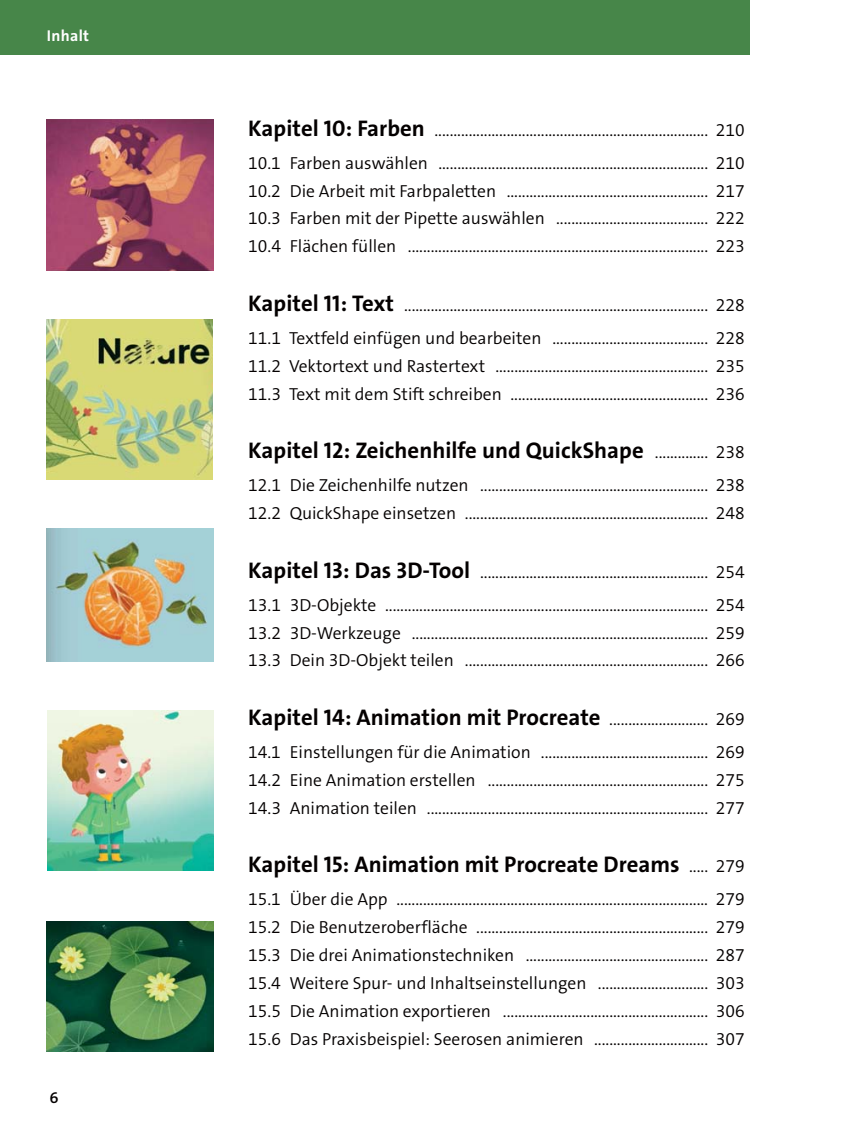
<style>
.page{position:relative;width:854px;height:1141px;background:#fff}
.page>*{position:absolute;margin:0;border:0;box-sizing:border-box;transform-origin:0 0}
.t1{font:700 22.75px "The Sans Os F";color:#040000}
.t2{font:300 17.5px/27.8px "The Sans Os F";color:#040000}
.t3{font:700 15.75px "The Sans Os F";letter-spacing:.02em;color:#fff}
.t4{font:600 15.75px "The Sans Os F";color:#040000}
.s1{font-weight:700;font-size:22.75px}
.s2{font-weight:300;font-size:17.5px}
</style>
<div class="page">
<div style="left:0;top:0;width:749px;height:55px;background:#478649"></div>
<img style="left:47px;top:921px;width:166px;height:131px">
<img style="left:47px;top:710px;width:166px;height:161px">
<img style="left:47px;top:119px;width:166px;height:151px">
<img style="left:47px;top:320px;width:166px;height:160px">
<img style="left:47px;top:529px;width:166px;height:133px">
<p class="t3" style="left:47px;top:29px;width:44px">Inhalt</p>
<p class="t4" style="left:50px;top:1088px;width:11px">6</p>
<p class="t2" style="left:248px;top:115px;width:498px;line-height:32.9px"><span class="s1">Kapitel 10: Farben</span> ........................................................................ 210<br>10.1 Farben auswählen ....................................................................... 210</p>
<p class="t2" style="left:248px;top:178px;width:498px;text-align:justify">10.2 Die Arbeit mit Farbpaletten ..................................................... 217<br>10.3 Farben mit der Pipette auswählen ........................................ 222<br>10.4 Flächen füllen ............................................................................... 223</p>
<p class="t2" style="left:248px;top:290px;width:498px;line-height:32.9px"><span class="s1">Kapitel 11: Text</span> ................................................................................ 228<br>11.1 Textfeld einfügen und bearbeiten ......................................... 228</p>
<p class="t2" style="left:248px;top:353px;width:498px">11.2 Vektortext und Rastertext ........................................................ 235<br>11.3 Text mit dem Stift schreiben .................................................... 236</p>
<h1 class="t1" style="left:248px;top:441px;width:498px">Kapitel 12: Zeichenhilfe und QuickShape <span class="s2">.............. 238</span></h1>
<p class="t2" style="left:248px;top:473px;width:498px">12.1 Die Zeichenhilfe nutzen ............................................................ 238<br>12.2 QuickShape einsetzen ................................................................ 248</p>
<p class="t2" style="left:248px;top:557px;width:498px;line-height:32.9px"><span class="s1">Kapitel 13: Das 3D-Tool</span> ............................................................ 254<br>13.1 3D-Objekte ..................................................................................... 254</p>
<p class="t2" style="left:248px;top:620px;width:498px">13.2 3D-Werkzeuge .............................................................................. 259<br>13.3 Dein 3D-Objekt teilen ................................................................ 266</p>
<h1 class="t1" style="left:248px;top:708px;width:498px">Kapitel 14: Animation mit Procreate <span class="s2">.......................... 269</span></h1>
<p class="t2" style="left:248px;top:739px;width:498px;text-align:justify">14.1 Einstellungen für die Animation ............................................ 269<br>14.2 Eine Animation erstellen .......................................................... 275<br>14.3 Animation teilen .......................................................................... 277</p>
<h1 class="t1" style="left:248px;top:855px;width:498px">Kapitel 15: Animation mit Procreate Dreams <span class="s2">..... 279</span></h1>
<p class="t2" style="left:248px;top:887px;width:498px;text-align:justify">15.1 Über die App .................................................................................. 279<br>15.2 Die Benutzeroberfläche ............................................................. 279<br>15.3 Die drei Animationstechniken ................................................ 287<br>15.4 Weitere Spur- und Inhaltseinstellungen ............................. 303<br>15.5 Die Animation exportieren ...................................................... 306<br>15.6 Das Praxisbeispiel: Seerosen animieren .............................. 307</p>
</div>
